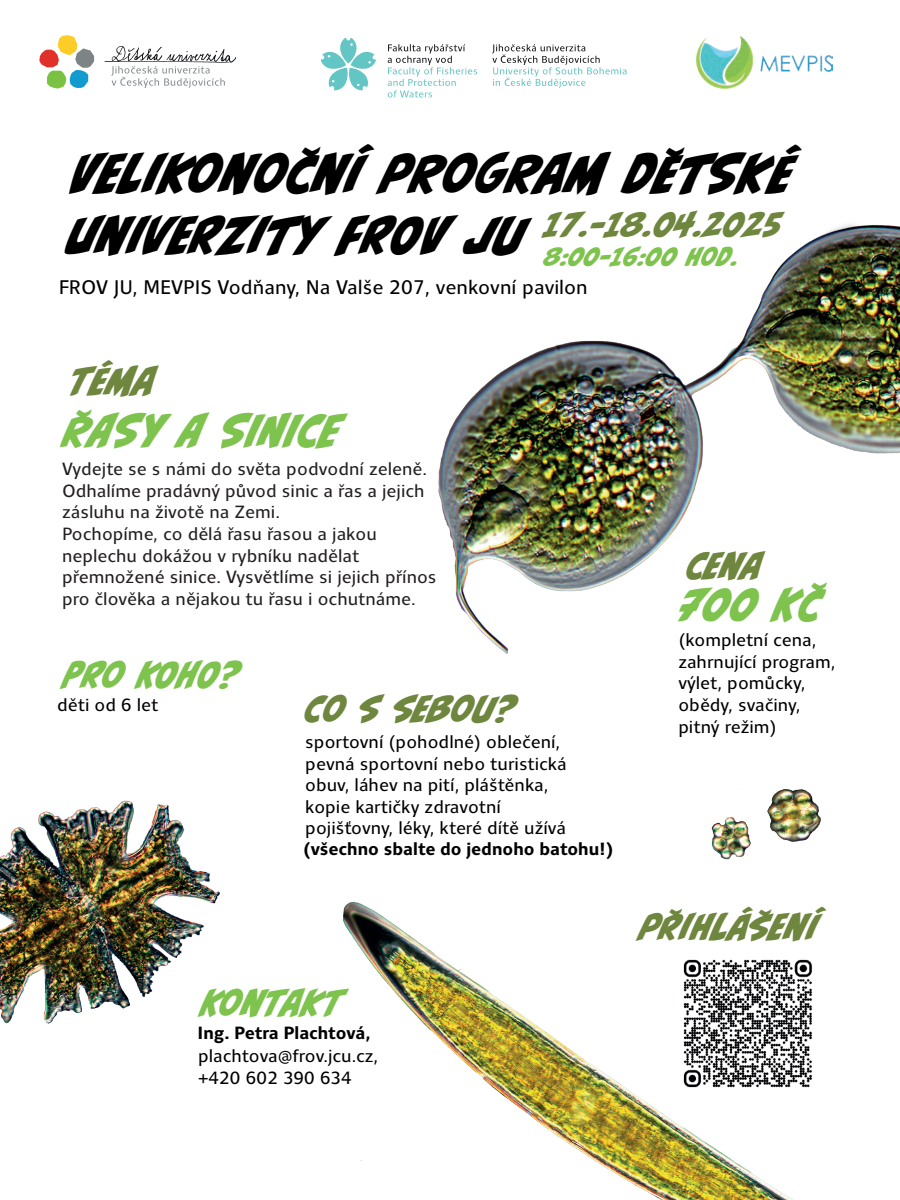
<style>
.page{position:relative;width:900px;height:1200px;background:#fff}
.page>*{position:absolute;margin:0;border:0;box-sizing:border-box;transform-origin:0 0}
.t1{font:50px "CC Biff Bam Boom";color:#000001}
.t2{font:48px "CC Biff Bam Boom";color:#000001}
.t3{font:42px "CC Biff Bam Boom";color:#7ec34d}
.t4{font:36px "CC Biff Bam Boom";color:#6f863e}
.t5{font:34px "CC Biff Bam Boom";color:#6f863e}
.t6{font:34px "CC Biff Bam Boom";color:#7ec34d}
.t7{font:32px "CC Biff Bam Boom";color:#6f863e}
.t8{font:24px "CC Biff Bam Boom";color:#7ec34d}
.t9{font:20px "Clara Sans";color:#000001}
.t10{font:18px/21.6px "Clara Sans";color:#000001}
.t11{font:18px/21.6px "Clara Sans";color:#231f20}
.t12{font:700 18px "Clara Sans";color:#000001}
</style>
<div class="page">
<img style="left:438px;top:224px;width:462px;height:353px">
<svg style="left:821px;top:537px;width:8px;height:9px"></svg>
<svg style="left:830px;top:523px;width:8px;height:7px"></svg>
<svg style="left:794px;top:518px;width:8px;height:7px"></svg>
<svg style="left:798px;top:503px;width:8px;height:7px"></svg>
<svg style="left:812px;top:488px;width:21px;height:25px"></svg>
<svg style="left:860px;top:490px;width:7px;height:8px"></svg>
<svg style="left:754px;top:490px;width:8px;height:7px"></svg>
<svg style="left:737px;top:540px;width:9px;height:7px"></svg>
<svg style="left:39px;top:35px;width:55px;height:54px"></svg>
<svg style="left:104px;top:46px;width:132px;height:42px"></svg>
<svg style="left:321px;top:38px;width:55px;height:52px"></svg>
<svg style="left:492px;top:44px;width:135px;height:44px"></svg>
<svg style="left:388px;top:44px;width:89px;height:54px"></svg>
<img style="left:696px;top:35px;width:137px;height:54px">
<img style="left:0;top:800px;width:185px;height:224px">
<img style="left:455px;top:577px;width:366px;height:270px">
<img style="left:184px;top:847px;width:629px;height:353px">
<h1 class="t1" style="left:72px;top:133px;width:723px">VELIKONOČNÍ PROGRAM DĚTSKÉ</h1>
<h2 class="t2" style="left:69px;top:196px;width:459px">UNIVERZITY FROV JU</h2>
<h3 class="t7" style="left:545px;top:198px;width:239px">17.–18.04.2025</h3>
<h3 class="t8" style="left:545px;top:237px;width:196px">8:00–16:00 HOD.</h3>
<p class="t9" style="left:58px;top:276px;width:531px">FROV JU, MEVPIS Vodňany, Na Valše 207, venkovní pavilon</p>
<h3 class="t4" style="left:71px;top:352px;width:86px">TÉMA</h3>
<h3 class="t3" style="left:65px;top:396px;width:277px">ŘASY A SINICE</h3>
<p class="t11" style="left:62px;top:459px;width:376px">Vydejte se s námi do světa podvodní zeleně.<br>Odhalíme pradávný původ sinic a řas a jejich zásluhu na životě na Zemi.<br>Pochopíme, co dělá řasu řasou a jakou neplechu dokážou v rybníku nadělat přemnožené sinice. Vysvětlíme si jejich přínos pro člověka a nějakou tu řasu i ochutnáme.</p>
<h3 class="t6" style="left:65px;top:647px;width:177px">PRO KOHO?</h3>
<p class="t10" style="left:57px;top:695px;width:103px">děti od 6 let</p>
<h3 class="t5" style="left:306px;top:681px;width:212px">CO S SEBOU?</h3>
<p class="t10" style="left:305px;top:732px;width:263px">sportovní (pohodlné) oblečení, pevná sportovní nebo turistická obuv, láhev na pití, pláštěnka, kopie kartičky zdravotní pojišťovny, léky, které dítě užívá</p>
<p class="t12" style="left:303px;top:839px;width:313px">(všechno sbalte do jednoho batohu!)</p>
<h3 class="t6" style="left:202px;top:975px;width:143px">KONTAKT</h3>
<p class="t12" style="left:198px;top:1023px;width:174px">Ing. Petra Plachtová,</p>
<p class="t10" style="left:198px;top:1046px;width:181px">plachtova@frov.jcu.cz, +420 602 390 634</p>
<h3 class="t5" style="left:687px;top:538px;width:77px">CENA</h3>
<h3 class="t3" style="left:680px;top:570px;width:144px">–700 KČ</h3>
<p class="t10" style="left:678px;top:630px;width:159px">(kompletní cena, zahrnující program, výlet, pomůcky, obědy, svačiny, pitný režim)</p>
<h3 class="t5" style="left:641px;top:899px;width:179px">PŘIHLÁŠENÍ</h3>
</div>
